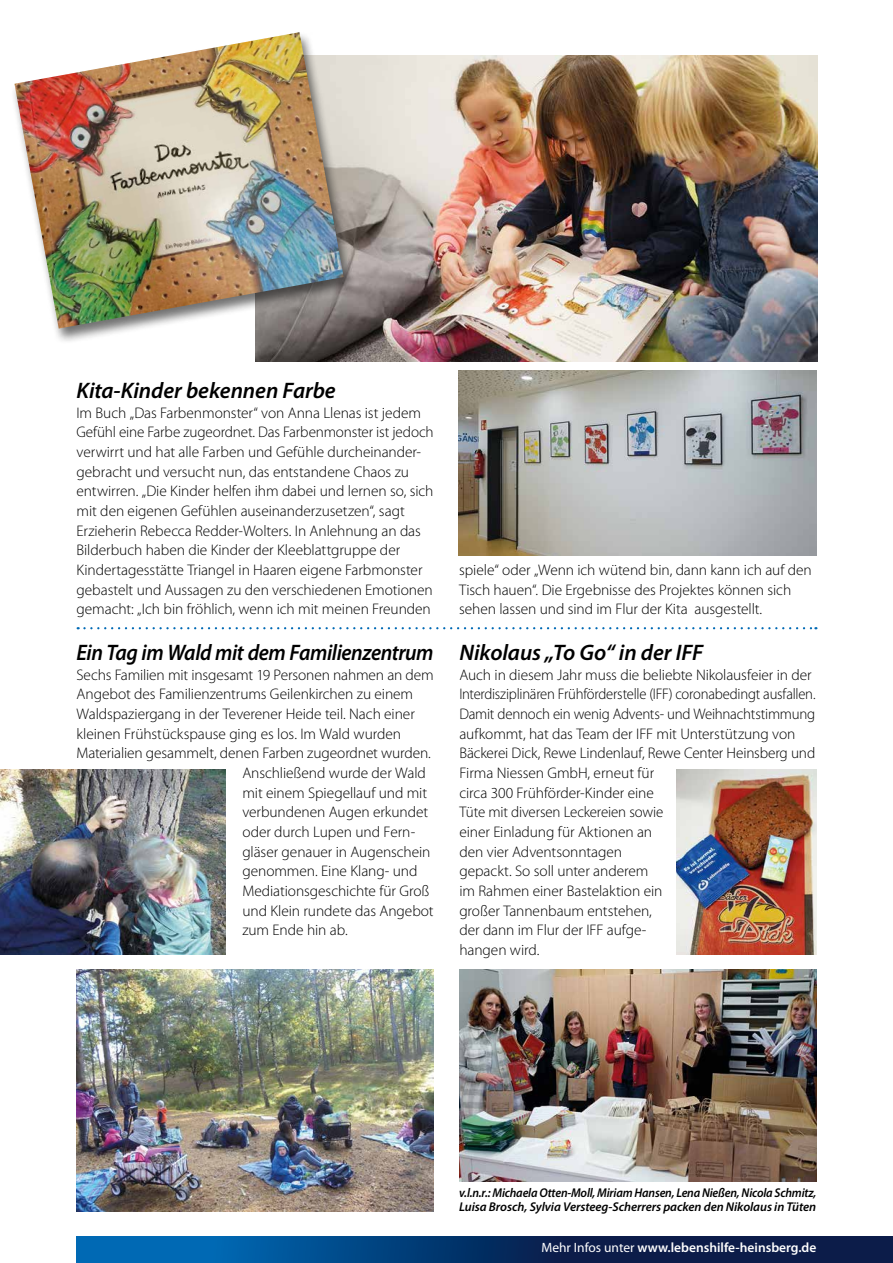
<style>
.page{position:relative;width:893px;height:1263px;background:#fff}
.page>*{position:absolute;margin:0;border:0;box-sizing:border-box;transform-origin:0 0}
.t1{font:italic 600 22.5px "Myriad Pro";letter-spacing:-.015em;color:#000}
.t2{font:italic 600 22.5px "Myriad Pro";letter-spacing:-.015em;color:#000;scale:.94 1}
.t3{font:300 15.3px/19.6px "Myriad Pro";letter-spacing:-.005em;color:#000}
.t4{font:600 13.5px "Myriad Pro";color:#fff}
.t5{font:italic 600 12.75px/14px "Myriad Pro";letter-spacing:-.01em;color:#000;scale:.95 1}
.s1{font-weight:400}
</style>
<div class="page">
<svg style="left:77px;top:1237px;width:816px;height:26px;background:#053871"></svg>
<img style="left:459px;top:370px;width:357px;height:185px">
<img style="left:255px;top:55px;width:562px;height:307px">
<div style="left:10px;top:31px;width:346px;height:313px;background:#000;opacity:.55"></div>
<img style="left:14px;top:32px;width:330px;height:297px">
<img style="left:77px;top:969px;width:357px;height:242px">
<img style="left:459px;top:969px;width:357px;height:212px">
<img style="left:676px;top:770px;width:140px;height:184px">
<img style="left:0;top:770px;width:225px;height:184px">
<svg style="left:78px;top:627px;width:738px;height:2px"></svg>
<h1 class="t1" style="left:77px;top:378px;width:261px">Kita-Kinder bekennen Farbe</h1>
<p class="t3" style="left:77px;top:403px;width:359px">Im Buch „Das Farbenmonster“ von Anna Llenas ist jedem Gefühl eine Farbe zugeordnet. Das Farbenmonster ist jedoch verwirrt und hat alle Farben und Gefühle durcheinander&shy;gebracht und versucht nun, das entstandene Chaos zu entwirren. „Die Kinder helfen ihm dabei und lernen so, sich mit den eigenen Gefühlen auseinanderzusetzen“, sagt Erzieherin Rebecca Redder-Wolters. In Anlehnung an das Bilderbuch haben die Kinder der Kleeblattgruppe der Kindertagesstätte Triangel in Haaren eigene Farbmonster gebastelt und Aussagen zu den verschiedenen Emotionen gemacht: „Ich bin fröhlich, wenn ich mit meinen Freunden</p>
<h1 class="t2" style="left:77px;top:640px;width:381px">Ein Tag im Wald mit dem Familienzentrum</h1>
<p class="t3" style="left:77px;top:665px;width:359px">Sechs Familien mit insgesamt 19 Personen nahmen an dem</p>
<p class="t3" style="left:77px;top:685px;width:338px">Angebot des Familienzentrums Geilenkirchen zu einem</p>
<p class="t3" style="left:77px;top:704px;width:340px">Waldspaziergang in der Teverener Heide teil. Nach einer</p>
<p class="t3" style="left:77px;top:724px;width:326px">kleinen Frühstückspause ging es los. Im Wald wurden</p>
<p class="t3" style="left:77px;top:744px;width:356px">Materialien gesammelt, denen Farben zugeordnet wurden.</p>
<p class="t3" style="left:242px;top:763px;width:185px">Anschließend wurde der Wald</p>
<p class="t3" style="left:242px;top:783px;width:186px">mit einem Spiegellauf und mit</p>
<p class="t3" style="left:242px;top:803px;width:187px">verbundenen Augen erkundet</p>
<p class="t3" style="left:242px;top:822px;width:174px">oder durch Lupen und Fern-</p>
<p class="t3" style="left:242px;top:842px;width:190px">gläser genauer in Augenschein</p>
<p class="t3" style="left:242px;top:861px;width:177px">genommen. Eine Klang- und</p>
<p class="t3" style="left:242px;top:881px;width:189px">Mediationsgeschichte für Groß</p>
<p class="t3" style="left:242px;top:901px;width:193px">und Klein rundete das Angebot</p>
<p class="t3" style="left:242px;top:920px;width:107px">zum Ende hin ab.</p>
<p class="t3" style="left:459px;top:560px;width:354px">spiele“ oder „Wenn ich wütend bin, dann kann ich auf den<br>Tisch hauen“. Die Ergebnisse des Projektes können sich sehen lassen und sind im Flur der Kita ausgestellt.</p>
<h1 class="t1" style="left:459px;top:640px;width:245px">Nikolaus „To Go“ in der IFF</h1>
<p class="t3" style="left:459px;top:665px;width:358px">Auch in diesem Jahr muss die beliebte Nikolausfeier in der Interdisziplinären Frühförderstelle (IFF) coronabedingt ausfallen.<br>Damit dennoch ein wenig Advents- und Weihnachtstimmung aufkommt, hat das Team der IFF mit Unterstützung von Bäckerei Dick, Rewe Lindenlauf, Rewe Center Heinsberg und Firma Niessen GmbH, erneut für<br>circa 300 Frühförder-Kinder eine<br>Tüte mit diversen Leckereien sowie<br>einer Einladung für Aktionen an<br>den vier Adventsonntagen<br>gepackt. So soll unter anderem<br>im Rahmen einer Bastelaktion ein<br>großer Tannenbaum entstehen,<br>der dann im Flur der IFF aufge-<br>hangen wird.</p>
<p class="t5" style="left:459px;top:1186px;width:377px">v.l.n.r.: Michaela Otten-Moll, Miriam Hansen, Lena Nießen, Nicola Schmitz,<br>Luisa Brosch, Sylvia Versteeg-Scherrers packen den Nikolaus in Tüten</p>
<p class="t4" style="left:541px;top:1239px;width:277px"><span class="s1">Mehr Infos unter</span> www.lebenshilfe-heinsberg.de</p>
</div>
